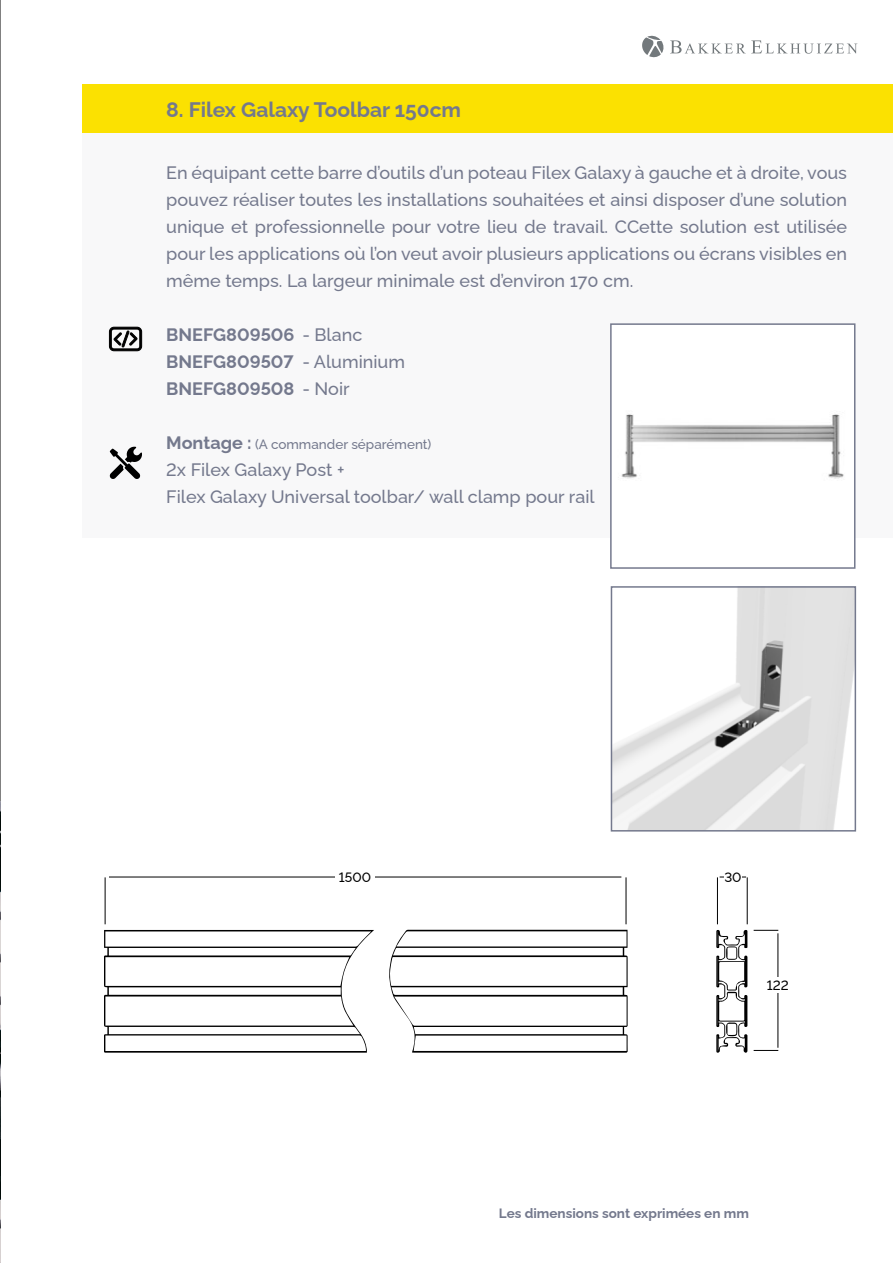
<style>
.page{position:relative;width:893px;height:1263px;background:#fff}
.page>*{position:absolute;margin:0;border:0;box-sizing:border-box;transform-origin:0 0}
.t1{font:700 21px "Raleway";color:#74798d}
.t2{font:500 18px/27px "Raleway";color:#74798d;text-align:justify}
.t3{font:700 18px/27px "Raleway";color:#74798d}
.t4{font:500 13.5px "Raleway";color:#74798d}
.t5{font:700 13.5px "Raleway";color:#74798d}
.t6{font:500 13.5px "Raleway";color:#000}
.s1{font-weight:500}
.s2{font-weight:700;font-size:18px}
</style>
<div class="page">
<hr style="left:0;top:0;width:1px;height:1263px;background:#000">
<svg style="left:642px;top:35px;width:22px;height:23px"></svg>
<svg style="left:670px;top:40px;width:187px;height:14px"></svg>
<div style="left:82px;top:84px;width:811px;height:49px;background:#fbe101"></div>
<div style="left:82px;top:133px;width:811px;height:404px;background:#f8f8f9"></div>
<svg style="left:109px;top:446px;width:33px;height:33px"></svg>
<svg style="left:109px;top:326px;width:33px;height:25px"></svg>
<svg style="left:104px;top:930px;width:270px;height:123px"></svg>
<svg style="left:389px;top:930px;width:239px;height:123px"></svg>
<hr style="left:626px;top:877px;width:1px;height:47px;background:#000">
<hr style="left:109px;top:877px;width:512px;height:1px;background:#000">
<div style="left:335px;top:869px;width:40px;height:15px;background:#fff"></div>
<hr style="left:105px;top:877px;width:1px;height:47px;background:#000">
<svg style="left:716px;top:930px;width:31px;height:123px"></svg>
<hr style="left:747px;top:877px;width:1px;height:47px;background:#000">
<hr style="left:717px;top:877px;width:1px;height:47px;background:#000">
<svg style="left:754px;top:1050px;width:24px;height:1px"></svg>
<svg style="left:754px;top:930px;width:24px;height:1px"></svg>
<hr style="left:777px;top:933px;width:1px;height:115px;background:#000">
<div style="left:767px;top:978px;width:22px;height:15px;background:#fff"></div>
<img style="left:622px;top:414px;width:222px;height:65px">
<div style="left:610px;top:323px;width:245px;height:246px;border:2px solid #74798d"></div>
<img style="left:614px;top:589px;width:239px;height:239px">
<div style="left:611px;top:586px;width:245px;height:245px;border:2px solid #74798d"></div>
<img style="left:0;top:801px;width:1px;height:462px">
<p class="t1" style="left:166px;top:93px;width:296px">8. Filex Galaxy Toolbar 150cm</p>
<p class="t2" style="left:166px;top:157px;width:682px">En équipant cette barre d’outils d’un poteau Filex Galaxy à gauche et à droite, vous pouvez réaliser toutes les installations souhaitées et ainsi disposer d’une solution unique et professionnelle pour votre lieu de travail. CCette solution est utilisée pour les applications où l’on veut avoir plusieurs applications ou écrans visibles en même temps. La largeur minimale est d’environ 170 cm.</p>
<p class="t3" style="left:166px;top:319px;width:240px">BNEFG809506 <span class="s1">- Blanc<br></span>BNEFG809507 <span class="s1">- Aluminium<br></span>BNEFG809508 <span class="s1">- Noir</span></p>
<p class="t4" style="left:166px;top:433px;width:267px"><span class="s2">Montage :</span> (A commander séparément)</p>
<p class="t2" style="left:166px;top:454px;width:430px">2x Filex Galaxy Post +<br>Filex Galaxy Universal toolbar/ wall clamp pour rail</p>
<p class="t6" style="left:339px;top:866px;width:34px">1500</p>
<p class="t6" style="left:724px;top:867px;width:19px">30</p>
<p class="t6" style="left:767px;top:975px;width:23px">122</p>
<p class="t5" style="left:499px;top:1203px;width:252px">Les dimensions sont exprimées en mm</p>
</div>
